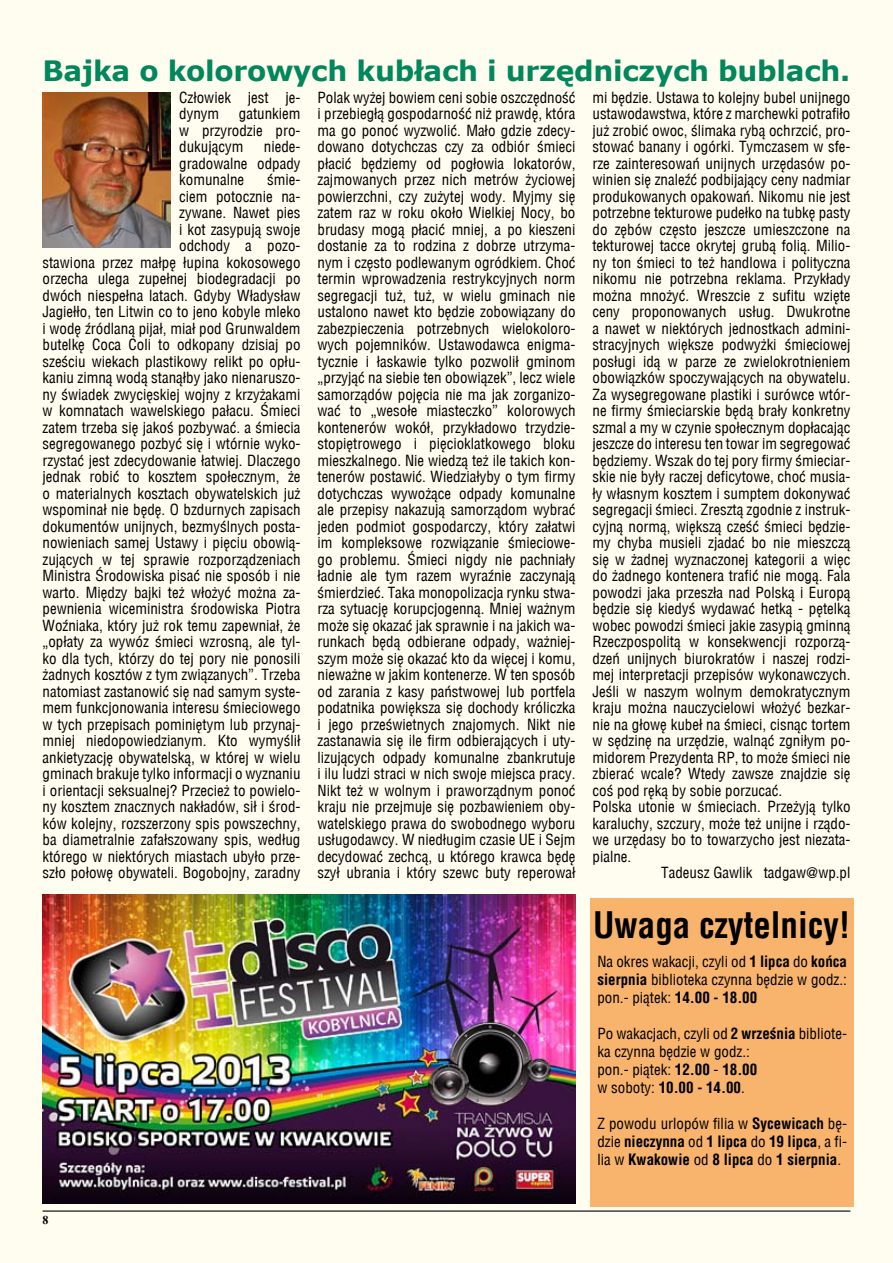
<style>
.page{position:relative;width:893px;height:1263px;background:#fffdef}
.page>*{position:absolute;margin:0;border:0;box-sizing:border-box;transform-origin:0 0}
.t1{font:700 34.95px "Switzerland Condensed";color:#000}
.t2{font:700 28.05px "Verdana";letter-spacing:-.01em;color:#00875b}
.t3{font:15px/16.5px "Switzerland Condensed";color:#000;text-align:justify}
.t4{font:700 15px/18px "Switzerland Condensed";color:#000;text-align:justify}
.t5{font:700 12px "Times New Roman";color:#000}
.s1{font-family:"Alex Antiqua Book"}
.s2{font-weight:700}
.s3{font-weight:400}
</style>
<div class="page">
<div style="left:590px;top:898px;width:264px;height:309px;background:#f8b36d"></div>
<img style="left:43px;top:92px;width:128px;height:156px">
<img style="left:43px;top:894px;width:532px;height:309px">
<hr style="left:43px;top:1210px;width:807px;height:1px;background:#000">
<h2 class="t2" style="left:43px;top:53px;width:809px">Bajka o kolorowych kubłach i urzędniczych bublach.</h2>
<p class="t3" style="left:179px;top:89px;width:123px">Człowiek jest je&shy;dynym</p>
<p class="t3" style="left:179px;top:106px;width:123px;text-indent:60px">gatunkiem w przyrodzie pro&shy;dukującym</p>
<p class="t3" style="left:179px;top:139px;width:123px;text-indent:85px">niede&shy;gradowalne odpady komunalne</p>
<p class="t3" style="left:43px;top:172px;width:259px;text-align:right">śmie-<br>ciem potocznie na-<br>zywane. Nawet pies<br>i kot zasypują swoje<br>odchody a pozo-<br>stawiona przez małpę łupina kokosowego orzecha ulega zupełnej biodegradacji po dwóch niespełna latach. Gdyby Władysław Jagiełło, ten Litwin co to jeno kobyle mleko i wodę źródlaną pijał, miał pod Grunwaldem butelkę Coca Coli to odkopany dzisiaj po sześciu wiekach plastikowy relikt po opłu&shy;kaniu zimną wodą stanąłby jako nienaruszo&shy;ny świadek zwycięskiej wojny z krzyżakami w komnatach wawelskiego pałacu. Śmieci zatem trzeba się jakoś pozbywać. a śmiecia segregowanego pozbyć się i wtórnie wyko&shy;rzystać jest zdecydowanie łatwiej. Dlaczego jednak robić to kosztem społecznym, że o materialnych kosztach obywatelskich już wspominał nie będę. O bzdurnych zapisach dokumentów unijnych, bezmyślnych posta&shy;nowieniach samej Ustawy i pięciu obowią&shy;zujących w tej sprawie rozporządzeniach Ministra Środowiska pisać nie sposób i nie warto. Między bajki też włożyć można za&shy;pewnienia wiceministra środowiska Piotra Woźniaka, który już rok temu zapewniał, że „opłaty za wywóz śmieci wzrosną, ale tyl&shy;ko dla tych, którzy do tej pory nie ponosili żadnych kosztów z tym związanych”. Trzeba natomiast zastanowić się nad samym syste&shy;mem funkcjonowania interesu śmieciowego w tych przepisach pominiętym lub przynaj&shy;mniej niedopowiedzianym. Kto wymyślił ankietyzację obywatelską, w której w wielu gminach brakuje tylko informacji o wyznaniu i orientacji seksualnej? Przecież to powielo&shy;ny kosztem znacznych nakładów, sił i środ&shy;ków kolejny, rozszerzony spis powszechny, ba diametralnie zafałszowany spis, według którego w niektórych miastach ubyło prze&shy;szło połowę obywateli. Bogobojny, zaradny</p>
<p class="t3" style="left:317px;top:89px;width:259px">Polak wyżej bowiem ceni sobie oszczędność i przebiegłą gospodarność niż prawdę, która ma go ponoć wyzwolić. Mało gdzie zdecy&shy;dowano dotychczas czy za odbiór śmieci płacić będziemy od pogłowia lokatorów, zajmowanych przez nich metrów życiowej powierzchni, czy zużytej wody. Myjmy się zatem raz w roku około Wielkiej Nocy, bo brudasy mogą płacić mniej, a po kieszeni dostanie za to rodzina z dobrze utrzyma&shy;nym i często podlewanym ogródkiem. Choć termin wprowadzenia restrykcyjnych norm segregacji tuż, tuż, w wielu gminach nie ustalono nawet kto będzie zobowiązany do zabezpieczenia potrzebnych wielokoloro&shy;wych pojemników. Ustawodawca enigma&shy;tycznie i łaskawie tylko pozwolił gminom „przyjąć na siebie ten obowiązek”, lecz wiele samorządów pojęcia nie ma jak zorganizo&shy;wać to „wesołe miasteczko” kolorowych kontenerów wokół, przykładowo trzydzie&shy;stopiętrowego i pięcioklatkowego bloku mieszkalnego. Nie wiedzą też ile takich kon&shy;tenerów postawić. Wiedziałyby o tym firmy dotychczas wywożące odpady komunalne ale przepisy nakazują samorządom wybrać jeden podmiot gospodarczy, który załatwi im kompleksowe rozwiązanie śmieciowe&shy;go problemu. Śmieci nigdy nie pachniały ładnie ale tym razem wyraźnie zaczynają śmierdzieć. Taka monopolizacja rynku stwa&shy;rza sytuację korupcjogenną. Mniej ważnym może się okazać jak sprawnie i na jakich wa&shy;runkach będą odbierane odpady, ważniej&shy;szym może się okazać kto da więcej i komu, nieważne w jakim kontenerze. W ten sposób od zarania z kasy państwowej lub portfela podatnika powiększa się dochody króliczka i jego prześwietnych znajomych. Nikt nie zastanawia się ile firm odbierających i uty&shy;lizujących odpady komunalne zbankrutuje i ilu ludzi straci w nich swoje miejsca pracy.<br>Nikt też w wolnym i praworządnym ponoć kraju nie przejmuje się pozbawieniem oby&shy;watelskiego prawa do swobodnego wyboru usługodawcy. W niedługim czasie UE i Sejm decydować zechcą, u którego krawca będę szył ubrania i który szewc buty reperował</p>
<p class="t3" style="left:592px;top:89px;width:259px">mi będzie. Ustawa to kolejny bubel unijnego</p>
<p class="t3" style="left:592px;top:106px;width:259px">ustawodawstwa, które z marchewki potrafiło</p>
<p class="t3" style="left:592px;top:122px;width:259px">już zrobić owoc, ślimaka rybą ochrzcić, pro-</p>
<p class="t3" style="left:592px;top:139px;width:259px">stować banany i ogórki. Tymczasem w sfe-</p>
<p class="t3" style="left:592px;top:155px;width:259px">rze zainteresowań unijnych urzędasów po-</p>
<p class="t3" style="left:592px;top:172px;width:259px">winien się znaleźć podbijający ceny nadmiar</p>
<p class="t3" style="left:592px;top:188px;width:259px">produkowanych opakowań. Nikomu nie jest</p>
<p class="t3" style="left:592px;top:205px;width:259px">potrzebne tekturowe pudełko na tubkę pasty</p>
<p class="t3" style="left:592px;top:221px;width:259px">do zębów często jeszcze umieszczone na</p>
<p class="t3" style="left:592px;top:238px;width:259px">tekturowej tacce okrytej grubą folią. Milio-</p>
<p class="t3" style="left:592px;top:254px;width:259px">ny ton śmieci to też handlowa i polityczna</p>
<p class="t3" style="left:592px;top:271px;width:259px">nikomu nie potrzebna reklama. Przykłady</p>
<p class="t3" style="left:592px;top:287px;width:259px">można mnożyć. Wreszcie z sufitu wzięte</p>
<p class="t3" style="left:592px;top:304px;width:259px">ceny proponowanych usług. Dwukrotne</p>
<p class="t3" style="left:592px;top:320px;width:259px">a nawet w niektórych jednostkach admini-</p>
<p class="t3" style="left:592px;top:337px;width:259px">stracyjnych większe podwyżki śmieciowej</p>
<p class="t3" style="left:592px;top:353px;width:259px">posługi idą w parze ze zwielokrotnieniem</p>
<p class="t3" style="left:592px;top:370px;width:259px">obowiązków spoczywających na obywatelu.</p>
<p class="t3" style="left:592px;top:386px;width:259px">Za wysegregowane plastiki i surówce wtór-</p>
<p class="t3" style="left:592px;top:403px;width:259px">ne firmy śmieciarskie będą brały konkretny</p>
<p class="t3" style="left:592px;top:419px;width:259px">szmal a my w czynie społecznym dopłacając</p>
<p class="t3" style="left:592px;top:436px;width:259px">jeszcze do interesu ten towar im segregować</p>
<p class="t3" style="left:592px;top:452px;width:259px">będziemy. Wszak do tej pory firmy śmieciar-</p>
<p class="t3" style="left:592px;top:469px;width:259px">skie nie były raczej deficytowe, choć musia-</p>
<p class="t3" style="left:592px;top:485px;width:259px">ły własnym kosztem i sumptem dokonywać</p>
<p class="t3" style="left:592px;top:502px;width:259px">segregacji śmieci. Zresztą zgodnie z instruk-</p>
<p class="t3" style="left:592px;top:518px;width:259px">cyjną normą, większą cześć śmieci będzie-</p>
<p class="t3" style="left:592px;top:535px;width:259px">my chyba musieli zjadać bo nie mieszczą</p>
<p class="t3" style="left:592px;top:551px;width:259px">się w żadnej wyznaczonej kategorii a więc</p>
<p class="t3" style="left:592px;top:568px;width:259px">do żadnego kontenera trafić nie mogą. Fala</p>
<p class="t3" style="left:592px;top:584px;width:259px">powodzi jaka przeszła nad Polską i Europą</p>
<p class="t3" style="left:592px;top:601px;width:259px">będzie się kiedyś wydawać hetką - pętelką</p>
<p class="t3" style="left:592px;top:617px;width:259px">wobec powodzi śmieci jakie zasypią gminną</p>
<p class="t3" style="left:592px;top:634px;width:259px">Rzeczpospolitą w konsekwencji rozporzą-</p>
<p class="t3" style="left:592px;top:650px;width:259px">dzeń unijnych biurokratów i naszej rodzi-</p>
<p class="t3" style="left:592px;top:667px;width:259px">mej interpretacji przepisów wykonawczych.</p>
<p class="t3" style="left:592px;top:683px;width:259px">Jeśli w naszym wolnym demokratycznym</p>
<p class="t3" style="left:592px;top:700px;width:259px">kraju można nauczycielowi włożyć bezkar-</p>
<p class="t3" style="left:592px;top:716px;width:259px">nie na głowę kubeł na śmieci, cisnąc tortem</p>
<p class="t3" style="left:592px;top:733px;width:259px">w sędzinę na urzędzie, walnąć zgniłym po-</p>
<p class="t3" style="left:592px;top:749px;width:259px">midorem Prezydenta RP, to może śmieci nie</p>
<p class="t3" style="left:592px;top:766px;width:259px">zbierać wcale? Wtedy zawsze znajdzie się</p>
<p class="t3" style="left:592px;top:782px;width:191px">coś pod ręką by sobie porzucać.</p>
<p class="t3" style="left:592px;top:799px;width:259px">Polska utonie w śmieciach. Przeżyją tylko</p>
<p class="t3" style="left:592px;top:815px;width:259px">karaluchy, szczury, może też unijne i rządo-</p>
<p class="t3" style="left:592px;top:832px;width:259px">we urzędasy bo to towarzycho jest niezata-</p>
<p class="t3" style="left:592px;top:848px;width:40px">pialne.</p>
<p class="t3" style="left:661px;top:865px;width:191px">Tadeusz Gawlik tadgaw<span class="s1">@</span>wp.pl</p>
<h1 class="t1" style="left:593px;top:904px;width:259px">Uwaga czytelnicy!</h1>
<p class="t3" style="left:597px;top:952px;width:251px;line-height:18px">Na okres wakacji, czyli od <span class="s2">1 lipca</span> do <span class="s2">końca sierpnia</span> biblioteka czynna będzie w godz.: pon.- piątek: <span class="s2">14.00 - 18.00</span></p>
<p class="t3" style="left:597px;top:1024px;width:251px;line-height:18px;text-align:left">Po wakacjach, czyli od <span class="s2">2 września</span> bibliote&shy;ka czynna będzie w godz.:<br>pon.- piątek: <span class="s2">12.00</span> - <span class="s2">18.00<br></span>w soboty: <span class="s2">10.00 - 14.00</span>.</p>
<p class="t4" style="left:597px;top:1114px;width:251px"><span class="s3">Z powodu urlopów filia w</span> Sycewicach <span class="s3">bę&shy;dzie</span> nieczynna <span class="s3">od</span> 1 lipca <span class="s3">do</span> 19 lipca<span class="s3">, a fi&shy;lia w</span> Kwakowie <span class="s3">od</span> 8 lipca <span class="s3">do</span> 1 sierpnia<span class="s3">.</span></p>
<p class="t5" style="left:43px;top:1212px;width:7px">8</p>
</div>
